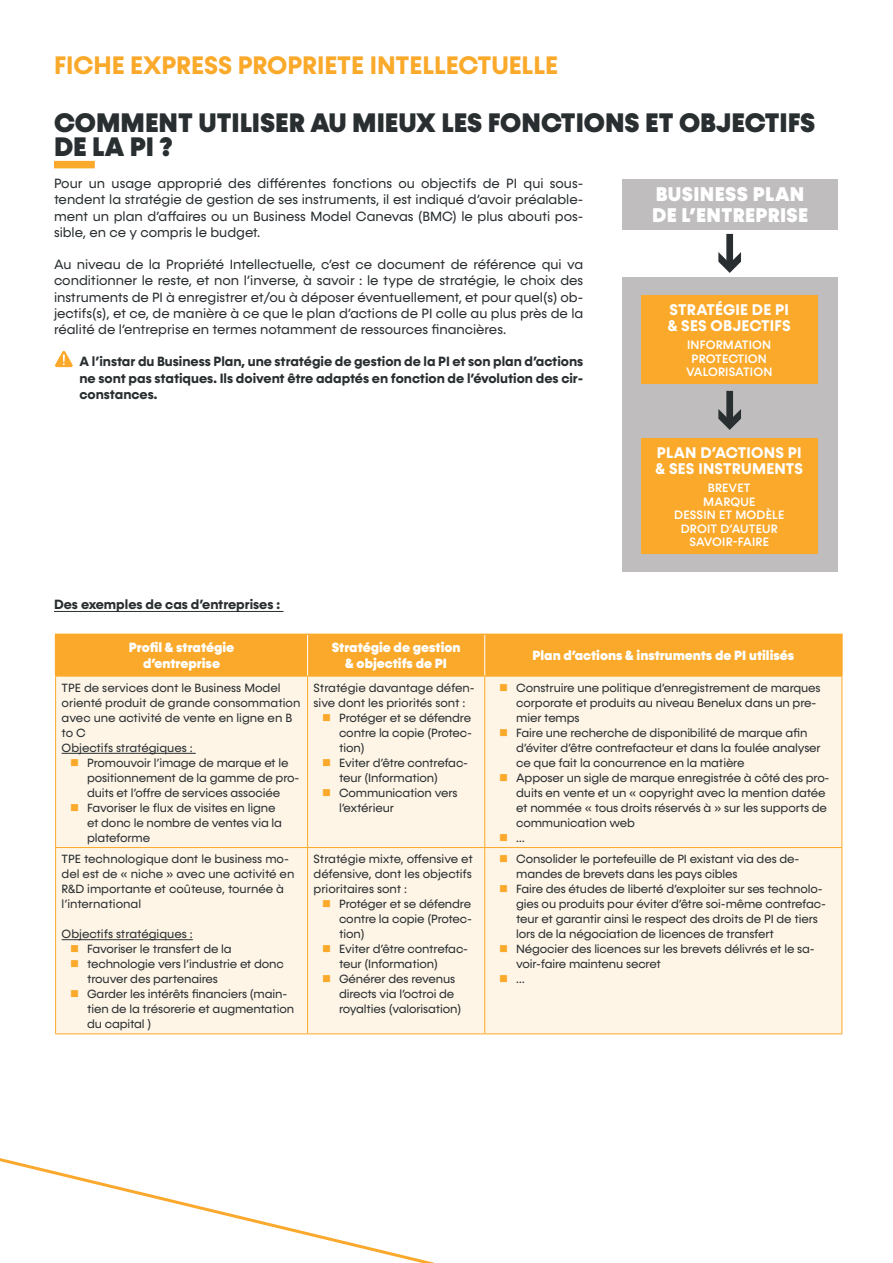
<style>
.page{position:relative;width:893px;height:1263px;background:#fff}
.page>*{position:absolute;margin:0;border:0;box-sizing:border-box;transform-origin:0 0}
.t1{font:900 27px/24px "Konnect";color:#292e31}
.t2{font:700 25.5px "Konnect";color:#faa92a}
.t3{font:900 19.95px/21.1px "Konnect";letter-spacing:.02em;color:#fff}
.t4{font:700 15.6px/15.6px "Konnect";letter-spacing:.015em;color:#fff}
.t5{font:13.5px/16.2px "Konnect";color:#292e31;text-align:justify}
.t6{font:700 13.5px/16.2px "Konnect";color:#292e31;text-align:justify}
.t7{font:900 13.5px/16.2px "Konnect";color:#fff;text-align:center}
.t8{font:500 12.3px/13.4px "Konnect";letter-spacing:.015em;color:#fff;text-align:center}
.t9{font:12px/15px "Konnect";letter-spacing:-.01em;color:#292e31}
</style>
<div class="page">
<svg style="left:0;top:1158px;width:435px;height:105px"></svg>
<div style="left:54px;top:161px;width:41px;height:7px;background:#faa92a"></div>
<hr style="left:54px;top:611px;width:229px;height:1px;background:#292e31">
<div style="left:56px;top:635px;width:785px;height:41px;background:#faa92a"></div>
<div style="left:56px;top:677px;width:785px;height:356px;background:#fef5e6"></div>
<hr style="left:307px;top:676px;width:1px;height:171px;background:#faa92a">
<hr style="left:484px;top:676px;width:1px;height:171px;background:#faa92a">
<hr style="left:307px;top:848px;width:1px;height:185px;background:#faa92a">
<hr style="left:484px;top:848px;width:1px;height:185px;background:#faa92a">
<hr style="left:55px;top:634px;width:253px;height:1px;background:#faa92a">
<hr style="left:55px;top:635px;width:1px;height:41px;background:#faa92a">
<hr style="left:308px;top:634px;width:177px;height:1px;background:#faa92a">
<hr style="left:485px;top:634px;width:358px;height:1px;background:#faa92a">
<hr style="left:841px;top:635px;width:2px;height:41px;background:#faa92a">
<hr style="left:55px;top:676px;width:1px;height:171px;background:#faa92a">
<hr style="left:841px;top:676px;width:1px;height:171px;background:#faa92a">
<hr style="left:55px;top:848px;width:1px;height:185px;background:#faa92a">
<hr style="left:841px;top:848px;width:1px;height:185px;background:#faa92a">
<hr style="left:307px;top:635px;width:1px;height:41px;background:#fff">
<hr style="left:484px;top:635px;width:1px;height:41px;background:#fff">
<hr style="left:55px;top:676px;width:253px;height:1px;background:#faa92a">
<hr style="left:308px;top:676px;width:177px;height:1px;background:#faa92a">
<hr style="left:485px;top:676px;width:357px;height:1px;background:#faa92a">
<hr style="left:55px;top:847px;width:253px;height:1px;background:#faa92a">
<hr style="left:308px;top:847px;width:177px;height:1px;background:#faa92a">
<hr style="left:485px;top:847px;width:357px;height:1px;background:#faa92a">
<hr style="left:55px;top:1033px;width:253px;height:1px;background:#faa92a">
<hr style="left:308px;top:1033px;width:177px;height:1px;background:#faa92a">
<hr style="left:485px;top:1033px;width:357px;height:1px;background:#faa92a">
<hr style="left:62px;top:753px;width:134px;height:1px;background:#292e31">
<hr style="left:62px;top:939px;width:131px;height:1px;background:#292e31">
<svg style="left:55px;top:351px;width:18px;height:16px"></svg>
<div style="left:622px;top:179px;width:216px;height:51px;background:#bfbdbe"></div>
<div style="left:622px;top:277px;width:216px;height:295px;background:#bfbdbe"></div>
<div style="left:642px;top:295px;width:176px;height:89px;background:#faa92a"></div>
<div style="left:642px;top:438px;width:176px;height:116px;background:#faa92a"></div>
<div style="left:726px;top:234px;width:7px;height:31px;background:#292e31"></div>
<svg style="left:718px;top:252px;width:23px;height:21px"></svg>
<div style="left:726px;top:391px;width:7px;height:31px;background:#292e31"></div>
<svg style="left:718px;top:409px;width:23px;height:21px"></svg>
<svg style="left:71px;top:759px;width:7px;height:7px"></svg>
<svg style="left:71px;top:804px;width:7px;height:7px"></svg>
<svg style="left:323px;top:714px;width:7px;height:7px"></svg>
<svg style="left:323px;top:759px;width:7px;height:7px"></svg>
<svg style="left:323px;top:789px;width:7px;height:7px"></svg>
<svg style="left:500px;top:684px;width:7px;height:7px"></svg>
<svg style="left:500px;top:729px;width:7px;height:7px"></svg>
<svg style="left:500px;top:774px;width:7px;height:7px"></svg>
<svg style="left:500px;top:834px;width:7px;height:7px"></svg>
<svg style="left:71px;top:945px;width:7px;height:7px"></svg>
<svg style="left:71px;top:960px;width:7px;height:7px"></svg>
<svg style="left:71px;top:990px;width:7px;height:7px"></svg>
<svg style="left:323px;top:900px;width:7px;height:7px"></svg>
<svg style="left:323px;top:945px;width:7px;height:7px"></svg>
<svg style="left:323px;top:975px;width:7px;height:7px"></svg>
<svg style="left:500px;top:855px;width:7px;height:7px"></svg>
<svg style="left:500px;top:885px;width:7px;height:7px"></svg>
<svg style="left:500px;top:945px;width:7px;height:7px"></svg>
<svg style="left:500px;top:975px;width:7px;height:7px"></svg>
<h2 class="t2" style="left:54px;top:50px;width:505px">FICHE EXPRESS PROPRIETE INTELLECTUELLE</h2>
<h1 class="t1" style="left:54px;top:111px;width:763px">COMMENT UTILISER AU MIEUX LES FONCTIONS ET OBJECTIFS<br>DE LA PI ?</h1>
<p class="t5" style="left:54px;top:176px;width:531px">Pour un usage approprié des différentes fonctions ou objectifs de PI qui sous&shy;tendent la stratégie de gestion de ses instruments, il est indiqué d’avoir préalable&shy;ment un plan d’affaires ou un Business Model Canevas (BMC) le plus abouti pos&shy;sible, en ce y compris le budget.</p>
<p class="t5" style="left:54px;top:257px;width:531px">Au niveau de la Propriété Intellectuelle, c’est ce document de référence qui va conditionner le reste, et non l’inverse, à savoir : le type de stratégie, le choix des instruments de PI à enregistrer et/ou à déposer éventuellement, et pour quel(s) ob&shy;jectifs(s), et ce, de manière à ce que le plan d’actions de PI colle au plus près de la réalité de l’entreprise en termes notamment de ressources financières.</p>
<p class="t6" style="left:80px;top:354px;width:505px">A l’instar du Business Plan, une stratégie de gestion de la PI et son plan d’actions ne sont pas statiques. Ils doivent être adaptés en fonction de l’évolution des cir&shy;constances.</p>
<h3 class="t3" style="left:652px;top:184px;width:158px">BUSINESS PLAN<br>DE L’ENTREPRISE</h3>
<h3 class="t4" style="left:668px;top:302px;width:124px">STRATÉGIE DE PI &amp; SES OBJECTIFS</h3>
<p class="t8" style="left:686px;top:339px;width:88px">INFORMATION<br>PROTECTION<br>VALORISATION</p>
<h3 class="t4" style="left:655px;top:445px;width:149px">PLAN D’ACTIONS PI &amp; SES INSTRUMENTS</h3>
<p class="t8" style="left:674px;top:482px;width:112px">BREVET<br>MARQUE<br>DESSIN ET MODÈLE<br>DROIT D’AUTEUR<br>SAVOIR-FAIRE</p>
<p class="t6" style="left:54px;top:597px;width:228px">Des exemples de cas d’entreprises :</p>
<p class="t7" style="left:129px;top:639px;width:107px">Profil &amp; stratégie d’entreprise</p>
<p class="t7" style="left:332px;top:639px;width:130px">Stratégie de gestion &amp; objectifs de PI</p>
<p class="t7" style="left:532px;top:647px;width:263px">Plan d’actions &amp; instruments de PI utilisés</p>
<p class="t9" style="left:62px;top:680px;width:240px">TPE de services dont le Business Model orienté produit de grande consommation avec une activité de vente en ligne en B to C<br>Objectifs stratégiques :</p>
<p class="t9" style="left:87px;top:755px;width:214px">Promouvoir l’image de marque et le positionnement de la gamme de pro&shy;duits et l’offre de services associée<br>Favoriser le flux de visites en ligne<br>et donc le nombre de ventes via la plateforme</p>
<p class="t9" style="left:314px;top:680px;width:163px">Stratégie davantage défen-</p>
<p class="t9" style="left:314px;top:695px;width:153px">sive dont les priorités sont :</p>
<p class="t9" style="left:339px;top:710px;width:134px">Protéger et se défendre</p>
<p class="t9" style="left:339px;top:725px;width:134px">contre la copie (Protec-</p>
<p class="t9" style="left:339px;top:740px;width:27px">tion)</p>
<p class="t9" style="left:339px;top:755px;width:131px">Eviter d’être contrefac-</p>
<p class="t9" style="left:339px;top:770px;width:100px">teur (Information)</p>
<p class="t9" style="left:339px;top:785px;width:120px">Communication vers</p>
<p class="t9" style="left:339px;top:800px;width:56px">l’extérieur</p>
<p class="t9" style="left:516px;top:680px;width:315px">Construire une politique d’enregistrement de marques corporate et produits au niveau Benelux dans un pre&shy;mier temps<br>Faire une recherche de disponibilité de marque afin d’éviter d’être contrefacteur et dans la foulée analyser ce que fait la concurrence en la matière<br>Apposer un sigle de marque enregistrée à côté des pro&shy;duits en vente et un « copyright avec la mention datée et nommée « tous droits réservés à » sur les supports de communication web<br>…</p>
<p class="t9" style="left:62px;top:851px;width:234px">TPE technologique dont le business mo&shy;del est de « niche » avec une activité en R&amp;D importante et coûteuse, tournée à l’international</p>
<p class="t9" style="left:87px;top:926px;width:209px;text-indent:-25px">Objectifs stratégiques :<br>Favoriser le transfert de la technologie vers l’industrie et donc trouver des partenaires<br>Garder les intérêts financiers (main&shy;tien de la trésorerie et augmentation du capital )</p>
<p class="t9" style="left:314px;top:851px;width:161px;text-align:justify">Stratégie mixte, offensive et défensive, dont les objectifs prioritaires sont :</p>
<p class="t9" style="left:339px;top:896px;width:134px">Protéger et se défendre contre la copie (Protec&shy;tion)<br>Eviter d’être contrefac&shy;teur (Information)<br>Générer des revenus directs via l’octroi de royalties (valorisation)</p>
<p class="t9" style="left:516px;top:851px;width:311px">Consolider le portefeuille de PI existant via des de&shy;mandes de brevets dans les pays cibles<br>Faire des études de liberté d’exploiter sur ses technolo&shy;gies ou produits pour éviter d’être soi-même contrefac&shy;teur et garantir ainsi le respect des droits de PI de tiers lors de la négociation de licences de transfert Négocier des licences sur les brevets délivrés et le sa&shy;voir-faire maintenu secret<br>…</p>
</div>
